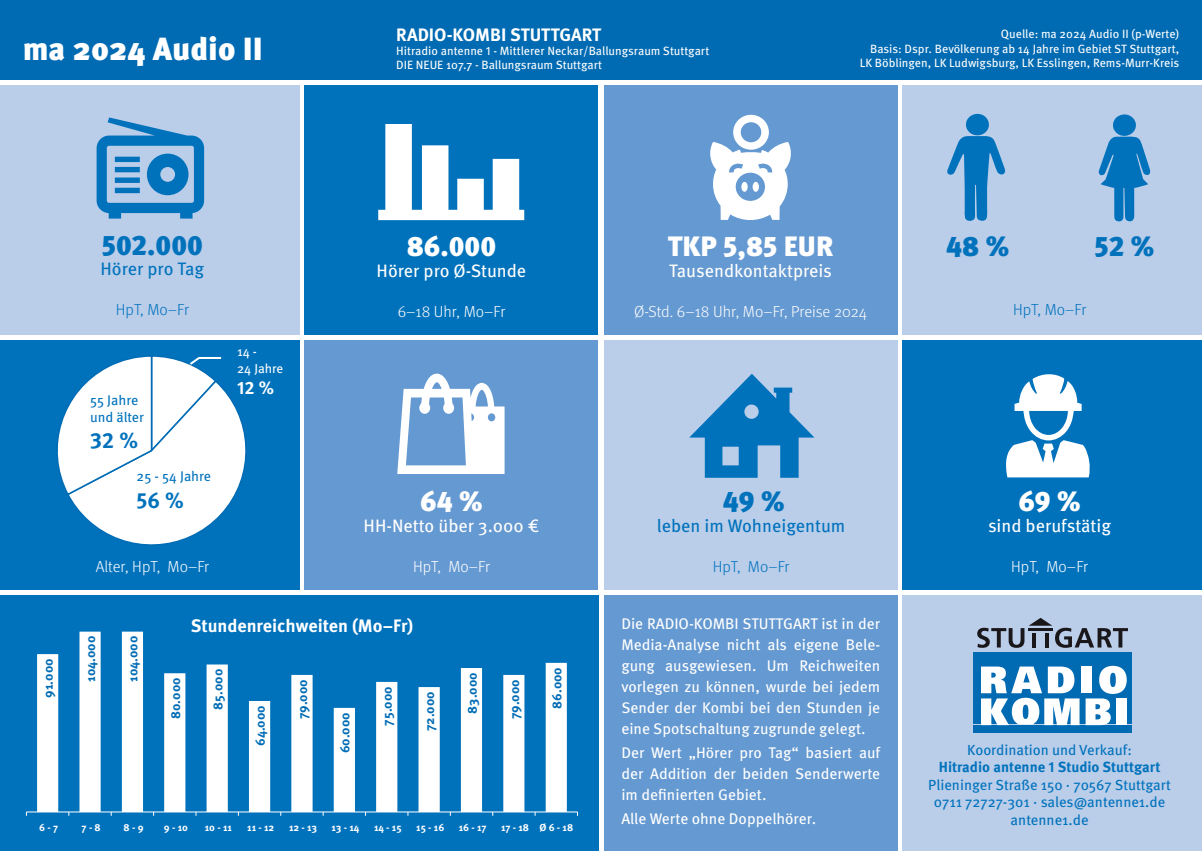
<style>
.page{position:relative;width:1202px;height:851px;background:#fff}
.page>*{position:absolute;margin:0;border:0;box-sizing:border-box;transform-origin:0 0}
.t1{font:900 32px "Meta Pro";color:#fff}
.t2{font:900 28px "Meta Pro";color:#fff}
.t3{font:900 28px "Meta Pro";color:#0072bc}
.t4{font:700 22px "Meta Pro";color:#0072bc}
.t5{font:18px "Meta Pro";color:#fff}
.t6{font:700 18px "Meta Pro";color:#fff}
.t7{font:18px "Meta Pro";color:#0072bc}
.t8{font:300 16px "Meta Pro";color:#fff}
.t9{font:300 16px "Meta Pro";color:#0072bc}
.t10{font:300 15.8px "Meta Pro";color:#0072bc}
.t11{font:15.4px/21px "Meta Pro";color:#fff;text-align:justify}
.t12{font:14.6px/17.6px "Meta Pro";color:#0072bc;text-align:center}
.t13{font:700 14.6px "Meta Pro";color:#0072bc}
.t14{font:14px/16.8px "Meta Pro";letter-spacing:-.005em;color:#0072bc}
.t15{font:700 13.2px "Meta Pro";color:#006cb5}
.t16{font:13px/16.8px "Meta Pro";color:#fff}
.t17{font:12px/14.4px "Meta Pro";color:#fff;text-align:right}
.t18{font:700 10.2px "Meta Pro";color:#fff}
</style>
<div class="page">
<div style="left:0;top:85px;width:299px;height:249px;background:#bacde9"></div>
<div style="left:604px;top:85px;width:293px;height:249px;background:#6599d1"></div>
<div style="left:305px;top:85px;width:293px;height:249px;background:#0072bc"></div>
<div style="left:0;top:0;width:1202px;height:79px;background:#006ab2"></div>
<div style="left:604px;top:595px;width:293px;height:255px;background:#6599d1"></div>
<div style="left:604px;top:340px;width:293px;height:250px;background:#bacde9"></div>
<div style="left:0;top:340px;width:299px;height:250px;background:#0072bc"></div>
<div style="left:305px;top:340px;width:293px;height:250px;background:#6599d1"></div>
<div style="left:903px;top:85px;width:299px;height:249px;background:#bacde9"></div>
<div style="left:903px;top:340px;width:299px;height:250px;background:#0072bc"></div>
<div style="left:0;top:595px;width:598px;height:255px;background:#0072bc"></div>
<div style="left:903px;top:595px;width:299px;height:255px;background:#bacde9"></div>
<div style="left:973px;top:652px;width:159px;height:71px;background:#006ab2"></div>
<div style="left:973px;top:725px;width:159px;height:8px;background:#006ab2"></div>
<div style="left:1082px;top:666px;width:10px;height:27px;background:#fff"></div>
<svg style="left:1086px;top:665px;width:41px;height:60px"></svg>
<div style="left:1116px;top:698px;width:10px;height:27px;background:#fff"></div>
<svg style="left:977px;top:618px;width:151px;height:29px"></svg>
<svg style="left:981px;top:666px;width:98px;height:59px"></svg>
<svg style="left:97px;top:117px;width:107px;height:101px"></svg>
<svg style="left:397px;top:373px;width:108px;height:101px"></svg>
<svg style="left:378px;top:124px;width:146px;height:96px"></svg>
<svg style="left:710px;top:115px;width:81px;height:105px"></svg>
<svg style="left:1006px;top:374px;width:84px;height:103px"></svg>
<svg style="left:689px;top:373px;width:125px;height:104px"></svg>
<svg style="left:1098px;top:114px;width:53px;height:108px"></svg>
<svg style="left:947px;top:113px;width:58px;height:108px"></svg>
<svg style="left:57px;top:356px;width:189px;height:189px"></svg>
<svg style="left:37px;top:631px;width:530px;height:180px"></svg>
<hr style="left:26px;top:811px;width:551px;height:1px;background:#fff">
<h1 class="t1" style="left:23px;top:24px;width:242px">ma 2024 Audio II</h1>
<h2 class="t3" style="left:102px;top:223px;width:103px">502.000</h2>
<p class="t7" style="left:101px;top:255px;width:105px">Hörer pro Tag</p>
<p class="t9" style="left:116px;top:298px;width:75px">HpT, Mo–Fr</p>
<p class="t14" style="left:90px;top:390px;width:55px">55 Jahre und älter</p>
<h3 class="t4" style="left:90px;top:423px;width:49px">32 %</h3>
<p class="t14" style="left:137px;top:467px;width:76px">25 - 54 Jahre</p>
<h3 class="t4" style="left:137px;top:483px;width:49px">56 %</h3>
<p class="t8" style="left:96px;top:555px;width:115px">Alter, HpT, Mo–Fr</p>
<p class="t16" style="left:237px;top:342px;width:48px">14 -<br>24 Jahre</p>
<p class="t6" style="left:237px;top:374px;width:39px">12 %</p>
<p class="t6" style="left:396px;top:20px;width:207px">RADIO-KOMBI STUTTGART</p>
<p class="t17" style="left:396px;top:43px;width:314px;text-align:left">Hitradio antenne 1 - Mittlerer Neckar/Ballungsraum Stuttgart<br>DIE NEUE 107.7 - Ballungsraum Stuttgart</p>
<p class="t17" style="left:860px;top:26px;width:321px">Quelle: ma 2024 Audio II (p-Werte)<br>Basis: Dspr. Bevölkerung ab 14 Jahre im Gebiet ST Stuttgart,<br>LK Böblingen, LK Ludwigsburg, LK Esslingen, Rems-Murr-Kreis</p>
<h2 class="t2" style="left:407px;top:224px;width:91px">86.000</h2>
<p class="t5" style="left:377px;top:256px;width:151px">Hörer pro Ø-Stunde</p>
<p class="t8" style="left:398px;top:299px;width:109px">6–18 Uhr, Mo–Fr</p>
<h2 class="t2" style="left:420px;top:479px;width:64px">64 %</h2>
<p class="t5" style="left:364px;top:511px;width:177px">HH-Netto über 3.000 €</p>
<p class="t8" style="left:413px;top:554px;width:78px">HpT, Mo–Fr</p>
<h2 class="t3" style="left:946px;top:224px;width:65px">48 %</h2>
<h2 class="t3" style="left:1094px;top:224px;width:61px">52 %</h2>
<h2 class="t2" style="left:668px;top:224px;width:167px">TKP 5,85 EUR</h2>
<p class="t5" style="left:669px;top:256px;width:164px">Tausendkontaktpreis</p>
<p class="t8" style="left:634px;top:299px;width:234px">Ø-Std. 6–18 Uhr, Mo–Fr, Preise 2024</p>
<p class="t9" style="left:1013px;top:298px;width:75px">HpT, Mo–Fr</p>
<h2 class="t3" style="left:723px;top:479px;width:63px">49 %</h2>
<p class="t7" style="left:657px;top:511px;width:190px">leben im Wohneigentum</p>
<p class="t10" style="left:713px;top:554px;width:78px">HpT, Mo–Fr</p>
<h2 class="t2" style="left:1018px;top:479px;width:64px">69 %</h2>
<p class="t5" style="left:988px;top:511px;width:125px">sind berufstätig</p>
<p class="t8" style="left:1011px;top:554px;width:78px">HpT, Mo–Fr</p>
<p class="t15" style="left:38px;top:697px;width:41px;rotate:-90deg">91.000</p>
<p class="t15" style="left:80px;top:682px;width:48px;rotate:-90deg">104.000</p>
<p class="t15" style="left:123px;top:682px;width:48px;rotate:-90deg">104.000</p>
<p class="t6" style="left:191px;top:611px;width:224px">Stundenreichweiten (Mo–Fr)</p>
<p class="t15" style="left:165px;top:718px;width:43px;rotate:-90deg">80.000</p>
<p class="t15" style="left:207px;top:709px;width:42px;rotate:-90deg">85.000</p>
<p class="t15" style="left:250px;top:746px;width:42px;rotate:-90deg">64.000</p>
<p class="t15" style="left:292px;top:719px;width:42px;rotate:-90deg">79.000</p>
<p class="t15" style="left:335px;top:753px;width:43px;rotate:-90deg">60.000</p>
<p class="t15" style="left:377px;top:725px;width:41px;rotate:-90deg">75.000</p>
<p class="t15" style="left:419px;top:731px;width:42px;rotate:-90deg">72.000</p>
<p class="t15" style="left:462px;top:713px;width:43px;rotate:-90deg">83.000</p>
<p class="t15" style="left:504px;top:719px;width:42px;rotate:-90deg">79.000</p>
<p class="t15" style="left:547px;top:708px;width:43px;rotate:-90deg">86.000</p>
<p class="t18" style="left:39px;top:819px;width:21px">6 - 7</p>
<p class="t18" style="left:82px;top:819px;width:21px">7 - 8</p>
<p class="t18" style="left:124px;top:819px;width:21px">8 - 9</p>
<p class="t18" style="left:164px;top:819px;width:25px">9 - 10</p>
<p class="t18" style="left:205px;top:819px;width:28px">10 - 11</p>
<p class="t18" style="left:247px;top:819px;width:29px">11 - 12</p>
<p class="t18" style="left:289px;top:819px;width:30px">12 - 13</p>
<p class="t18" style="left:331px;top:819px;width:29px">13 - 14</p>
<p class="t18" style="left:374px;top:819px;width:29px">14 - 15</p>
<p class="t18" style="left:416px;top:819px;width:30px">15 - 16</p>
<p class="t18" style="left:459px;top:819px;width:29px">16 - 17</p>
<p class="t18" style="left:501px;top:819px;width:74px">17 - 18 Ø 6 - 18</p>
<p class="t11" style="left:621px;top:612px;width:260px">Die RADIO-KOMBI STUTTGART ist in der Media-Analyse nicht als eigene Bele&shy;gung ausgewiesen. Um Reichweiten vorlegen zu können, wurde bei jedem Sender der Kombi bei den Stunden je eine Spotschaltung zugrunde gelegt.</p>
<p class="t11" style="left:621px;top:740px;width:261px">Der Wert „Hörer pro Tag“ basiert auf der Addition der beiden Senderwerte im definierten Gebiet.</p>
<p class="t11" style="left:621px;top:806px;width:196px">Alle Werte ohne Doppelhörer.</p>
<p class="t12" style="left:967px;top:739px;width:166px">Koordination und Verkauf:</p>
<p class="t13" style="left:939px;top:755px;width:223px">Hitradio antenne 1 Studio Stuttgart</p>
<p class="t12" style="left:928px;top:774px;width:244px">Plieninger Straße 150 · 70567 Stuttgart<br>0711 72727-301 · sales@antenne1.de antenne1.de</p>
</div>
